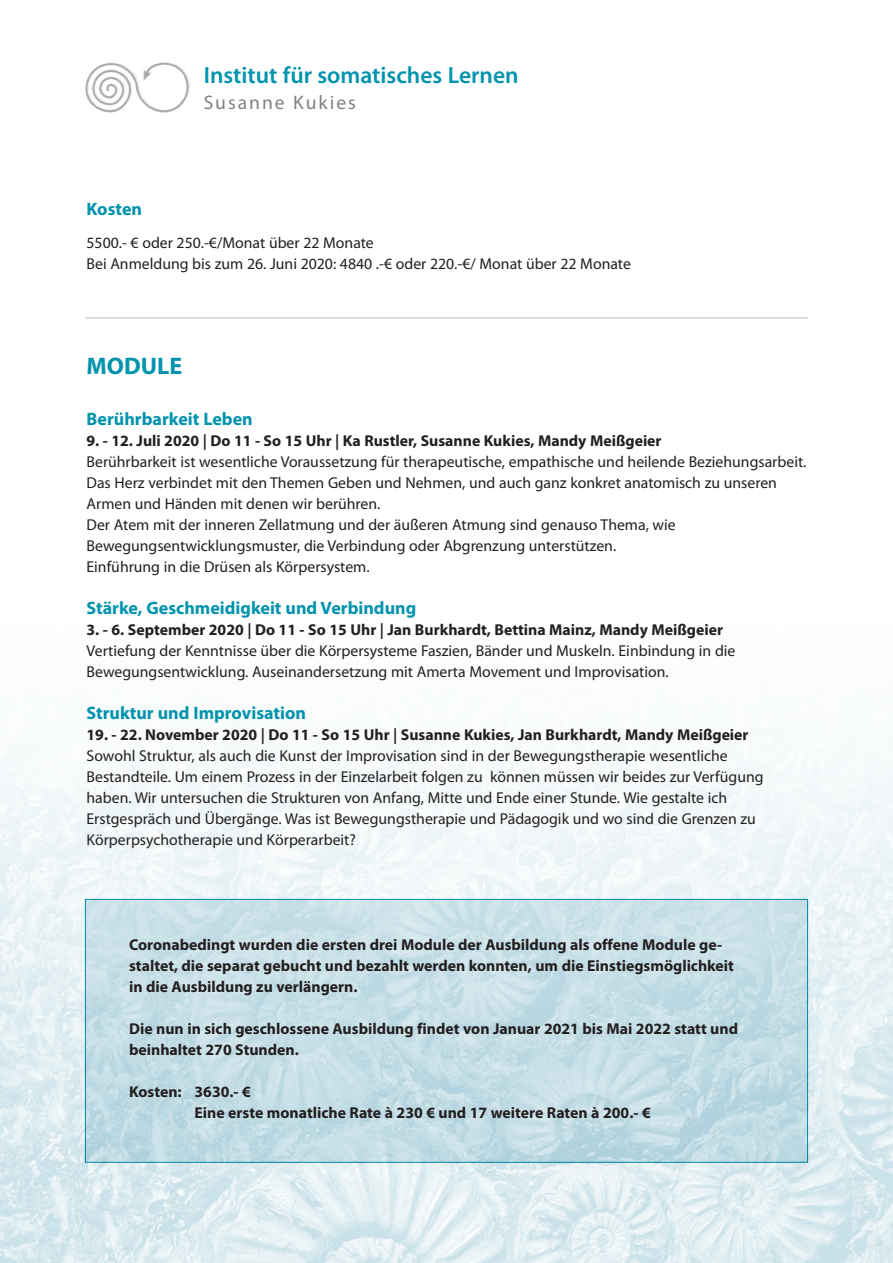
<style>
.page{position:relative;width:893px;height:1263px;background:#fff}
.page>*{position:absolute;margin:0;border:0;box-sizing:border-box;transform-origin:0 0}
.t1{font:700 24px "Myriad Pro";color:#0093ad}
.t2{font:600 23.55px "Myriad Pro";color:#0093ad}
.t3{font:19.65px "Myriad Pro";letter-spacing:.1em;color:#808285}
.t4{font:700 18px "Myriad Pro";color:#0093ad}
.t5{font:15.75px/21px "Myriad Pro";color:#231f20}
.t6{font:700 15.75px/21px "Myriad Pro";color:#231f20}
.s1{font-weight:700}
.s2{font-family:"Source Sans Pro";font-weight:700}
</style>
<div class="page">
<img style="left:0;top:742px;width:893px;height:521px">
<svg style="left:85px;top:899px;width:723px;height:264px;background:#c3dde5"></svg>
<img style="left:85px;top:62px;width:105px;height:51px">
<hr style="left:85px;top:317px;width:723px;height:2px;background:#d1d2d4">
<h2 class="t2" style="left:204px;top:61px;width:316px">Institut für somatisches Lernen</h2>
<p class="t3" style="left:204px;top:90px;width:154px">Susanne Kukies</p>
<p class="t4" style="left:87px;top:199px;width:57px">Kosten</p>
<p class="t5" style="left:87px;top:232px;width:546px">5500.- € oder 250.-€/Monat über 22 Monate<br>Bei Anmeldung bis zum 26. Juni 2020: 4840 .-€ oder 220.-€/ Monat über 22 Monate</p>
<h1 class="t1" style="left:87px;top:352px;width:97px">MODULE</h1>
<p class="t4" style="left:87px;top:409px;width:168px">Berührbarkeit Leben</p>
<p class="t5" style="left:87px;top:430px;width:721px"><span class="s1">9. - 12. Juli 2020</span> <span class="s2">|</span> <span class="s1">Do 11 - So 15 Uhr</span> <span class="s2">|</span> <span class="s1">Ka Rustler, Susanne Kukies, Mandy Meißgeier<br></span>Berührbarkeit ist wesentliche Voraussetzung für therapeutische, empathische und heilende Beziehungsarbeit.<br>Das Herz verbindet mit den Themen Geben und Nehmen, und auch ganz konkret anatomisch zu unseren Armen und Händen mit denen wir berühren.<br>Der Atem mit der inneren Zellatmung und der äußeren Atmung sind genauso Thema, wie Bewegungsentwicklungsmuster, die Verbindung oder Abgrenzung unterstützen.<br>Einführung in die Drüsen als Körpersystem.</p>
<p class="t4" style="left:87px;top:598px;width:331px">Stärke, Geschmeidigkeit und Verbindung</p>
<p class="t5" style="left:87px;top:619px;width:650px"><span class="s1">3. - 6. September 2020</span> <span class="s2">|</span> <span class="s1">Do 11 - So 15 Uhr</span> <span class="s2">|</span> <span class="s1">Jan Burkhardt, Bettina Mainz, Mandy Meißgeier<br></span>Vertiefung der Kenntnisse über die Körpersysteme Faszien, Bänder und Muskeln. Einbindung in die<br>Bewegungsentwicklung. Auseinandersetzung mit Amerta Movement und Improvisation.</p>
<p class="t4" style="left:87px;top:703px;width:221px">Struktur und Improvisation</p>
<p class="t5" style="left:87px;top:724px;width:678px"><span class="s1">19. - 22. November 2020</span> <span class="s2">|</span> <span class="s1">Do 11 - So 15 Uhr</span> <span class="s2">|</span> <span class="s1">Susanne Kukies, Jan Burkhardt, Mandy Meißgeier </span>Sowohl Struktur, als auch die Kunst der Improvisation sind in der Bewegungstherapie wesentliche Bestandteile. Um einem Prozess in der Einzelarbeit folgen zu können müssen wir beides zur Verfügung haben. Wir untersuchen die Strukturen von Anfang, Mitte und Ende einer Stunde. Wie gestalte ich Erstgespräch und Übergänge. Was ist Bewegungstherapie und Pädagogik und wo sind die Grenzen zu Körperpsychotherapie und Körperarbeit?</p>
<p class="t6" style="left:129px;top:934px;width:606px">Coronabedingt wurden die ersten drei Module der Ausbildung als offene Module ge-- staltet, die separat gebucht und bezahlt werden konnten, um die Einstiegsmöglichkeit in die Ausbildung zu verlängern.</p>
<p class="t6" style="left:129px;top:1018px;width:610px">Die nun in sich geschlossene Ausbildung findet von Januar 2021 bis Mai 2022 statt und beinhaltet 270 Stunden.</p>
<p class="t6" style="left:195px;top:1081px;width:458px;text-indent:-65px">Kosten: 3630.- €<br>Eine erste monatliche Rate à 230 € und 17 weitere Raten à 200.- €</p>
</div>
